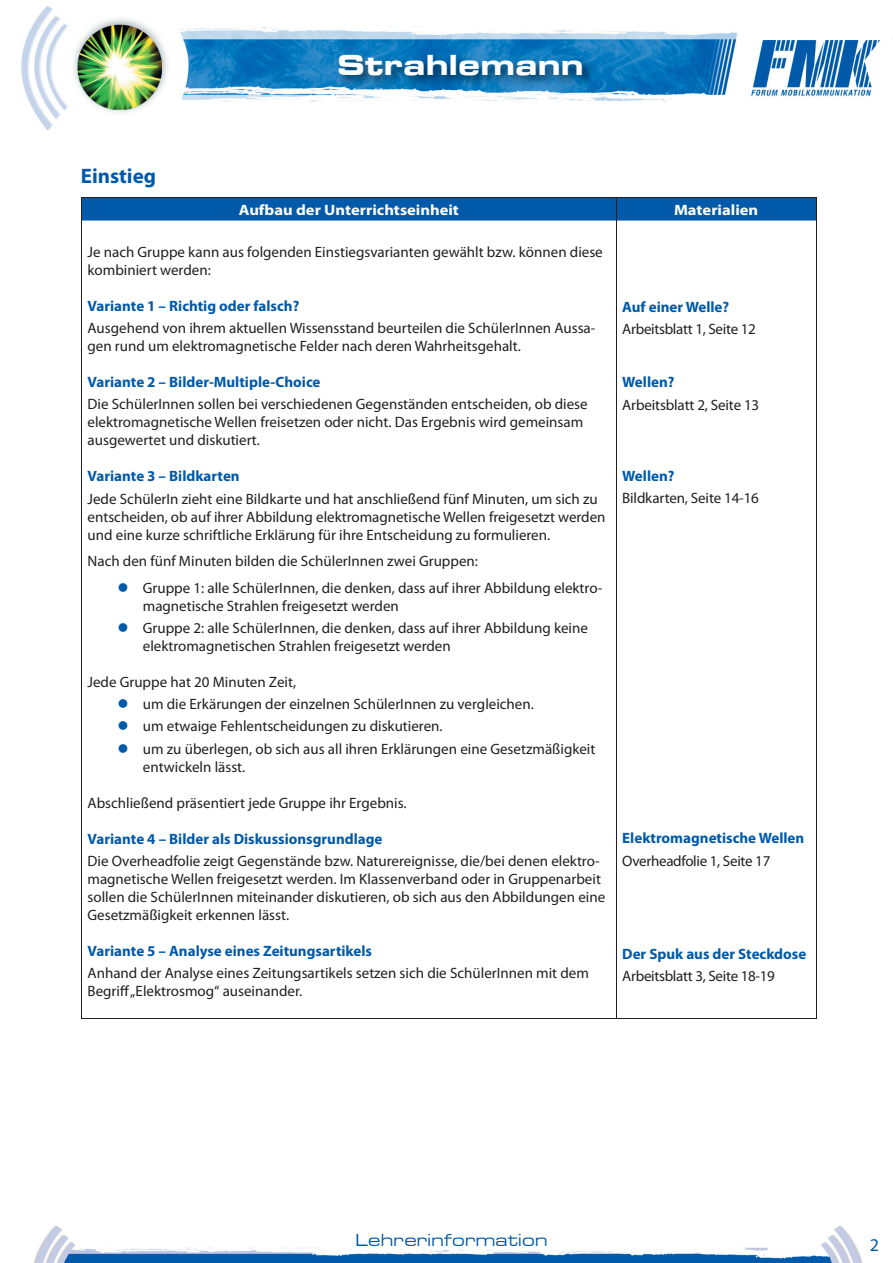
<style>
.page{position:relative;width:893px;height:1263px;background:#fff}
.page>*{position:absolute;margin:0;border:0;box-sizing:border-box;transform-origin:0 0}
.t1{font:30px "Microgramma D Bold Exte";letter-spacing:.05em;color:#fff}
.t2{font:700 21px "Myriad Pro";color:#0159a9}
.t3{font:18px "Microgramma D Medi Exte";letter-spacing:.05em;color:#0159a9}
.t4{font:18px "Myriad Pro";color:#0159a9}
.t5{font:15px/18px "Myriad Pro";color:#231f20}
.t6{font:700 15px "Myriad Pro";color:#0159a9}
.t7{font:15px "Myriad Pro";letter-spacing:-.02em;color:#231f20}
.t8{font:700 15px "Myriad Pro";color:#fff;scale:1.1 1}
</style>
<div class="page">
<img style="left:33px;top:1225px;width:830px;height:38px">
<img style="left:21px;top:6px;width:859px;height:125px">
<img style="left:333px;top:50px;width:263px;height:39px">
<hr style="left:81px;top:197px;width:735px;height:1px;background:#231f20">
<div style="left:82px;top:198px;width:734px;height:23px;background:#0159a9"></div>
<hr style="left:616px;top:221px;width:1px;height:797px;background:#231f20">
<hr style="left:815px;top:221px;width:1px;height:797px;background:#231f20">
<hr style="left:81px;top:1018px;width:735px;height:1px;background:#231f20">
<hr style="left:81px;top:198px;width:1px;height:820px;background:#231f20">
<h2 class="t2" style="left:81px;top:168px;width:77px">Einstieg</h2>
<h1 class="t1" style="left:338px;top:48px;width:246px">Strahlemann</h1>
<p class="t8" style="left:239px;top:204px;width:202px">Aufbau der Unterrichtseinheit</p>
<p class="t8" style="left:674px;top:204px;width:78px">Materialien</p>
<p class="t5" style="left:88px;top:244px;width:516px">Je nach Gruppe kann aus folgenden Einstiegsvarianten gewählt bzw. können diese kombiniert werden:</p>
<p class="t6" style="left:88px;top:300px;width:213px">Variante 1 – Richtig oder falsch?</p>
<p class="t5" style="left:88px;top:320px;width:509px">Ausgehend von ihrem aktuellen Wissensstand beurteilen die SchülerInnen Aussa&shy;gen rund um elektromagnetische Felder nach deren Wahrheitsgehalt.</p>
<p class="t6" style="left:88px;top:376px;width:234px">Variante 2 – Bilder-Multiple-Choice</p>
<p class="t5" style="left:88px;top:397px;width:501px">Die SchülerInnen sollen bei verschiedenen Gegenständen entscheiden, ob diese elektromagnetische Wellen freisetzen oder nicht. Das Ergebnis wird gemeinsam ausgewertet und diskutiert.</p>
<p class="t6" style="left:88px;top:471px;width:154px">Variante 3 – Bildkarten</p>
<p class="t5" style="left:88px;top:491px;width:519px">Jede SchülerIn zieht eine Bildkarte und hat anschließend fünf Minuten, um sich zu entscheiden, ob auf ihrer Abbildung elektromagnetische Wellen freigesetzt werden und eine kurze schriftliche Erklärung für ihre Entscheidung zu formulieren.</p>
<p class="t5" style="left:143px;top:549px;width:461px;line-height:26.5px;text-indent:-55px">Nach den fünf Minuten bilden die SchülerInnen zwei Gruppen:<br>Gruppe 1: alle SchülerInnen, die denken, dass auf ihrer Abbildung elektro-</p>
<p class="t5" style="left:143px;top:596px;width:446px;line-height:22.2px">magnetische Strahlen freigesetzt werden<br>Gruppe 2: alle SchülerInnen, die denken, dass auf ihrer Abbildung keine</p>
<p class="t5" style="left:143px;top:638px;width:309px">elektromagnetischen Strahlen freigesetzt werden</p>
<p class="t5" style="left:143px;top:672px;width:454px;line-height:22.2px;text-indent:-55px">Jede Gruppe hat 20 Minuten Zeit,<br>um die Erkärungen der einzelnen SchülerInnen zu vergleichen.<br>um etwaige Fehlentscheidungen zu diskutieren.<br>um zu überlegen, ob sich aus all ihren Erklärungen eine Gesetzmäßigkeit</p>
<p class="t5" style="left:143px;top:759px;width:104px">entwickeln lässt.</p>
<p class="t5" style="left:88px;top:795px;width:320px">Abschließend präsentiert jede Gruppe ihr Ergebnis.</p>
<p class="t6" style="left:88px;top:833px;width:296px">Variante 4 – Bilder als Diskussionsgrundlage</p>
<p class="t5" style="left:88px;top:853px;width:519px">Die Overheadfolie zeigt Gegenstände bzw. Naturereignisse, die/bei denen elektro&shy;magnetische Wellen freigesetzt werden. Im Klassenverband oder in Gruppenarbeit sollen die SchülerInnen miteinander diskutieren, ob sich aus den Abbildungen eine Gesetzmäßigkeit erkennen lässt.</p>
<p class="t6" style="left:88px;top:945px;width:286px">Variante 5 – Analyse eines Zeitungsartikels</p>
<p class="t5" style="left:88px;top:965px;width:503px">Anhand der Analyse eines Zeitungsartikels setzen sich die SchülerInnen mit dem<br>Begriff „Elektrosmog“ auseinander.</p>
<p class="t6" style="left:622px;top:301px;width:108px">Auf einer Welle?</p>
<p class="t7" style="left:622px;top:324px;width:135px">Arbeitsblatt 1, Seite 12</p>
<p class="t6" style="left:622px;top:377px;width:54px">Wellen?</p>
<p class="t5" style="left:622px;top:397px;width:138px">Arbeitsblatt 2, Seite 13</p>
<p class="t6" style="left:622px;top:470px;width:54px">Wellen?</p>
<p class="t5" style="left:622px;top:490px;width:138px">Bildkarten, Seite 14-16</p>
<p class="t6" style="left:622px;top:833px;width:183px">Elektromagnetische Wellen</p>
<p class="t7" style="left:622px;top:855px;width:150px">Overheadfolie 1, Seite 17</p>
<p class="t6" style="left:622px;top:948px;width:185px">Der Spuk aus der Steckdose</p>
<p class="t7" style="left:622px;top:970px;width:154px">Arbeitsblatt 3, Seite 18-19</p>
<p class="t3" style="left:355px;top:1230px;width:193px">Lehrerinformation</p>
<p class="t4" style="left:869px;top:1238px;width:11px">2</p>
</div>
